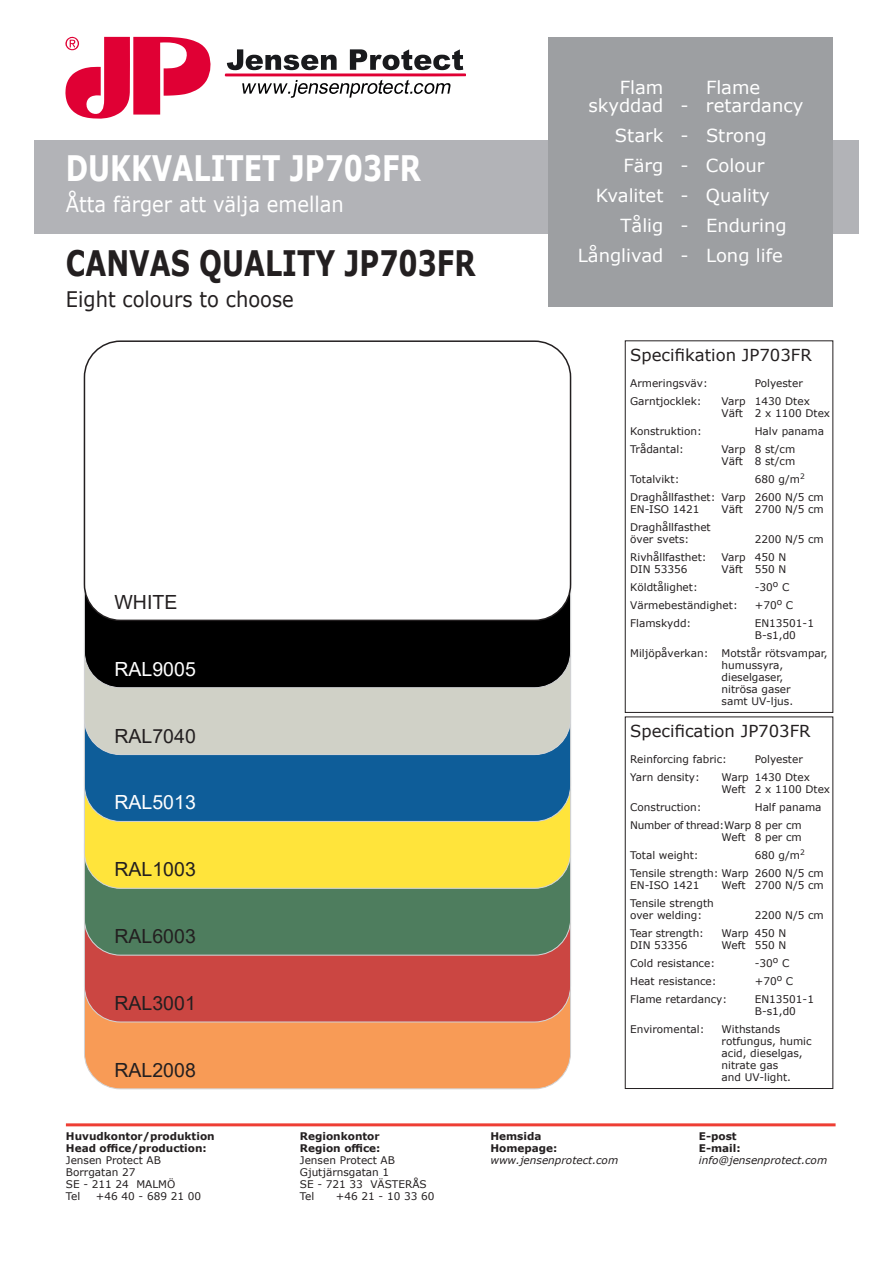
<style>
.page{position:relative;width:893px;height:1263px;background:#fff}
.page>*{position:absolute;margin:0;border:0;box-sizing:border-box;transform-origin:0 0}
.t1{font:700 35.1px "Verdana";color:#231f20;scale:.77 1}
.t2{font:700 35.1px "Verdana";color:#fff;scale:.77 1}
.t3{font:21.45px "Verdana";color:#fff;scale:.91 1}
.t4{font:21.45px "Verdana";color:#231f20;scale:.91 1}
.t5{font:19.5px "Arial";color:#231f20}
.t6{font:19.5px "Arial";color:#fff}
.t7{font:18px "Verdana";color:#fff}
.t8{font:16.5px "Verdana";color:#231f20}
.t9{font:10.5px/12px "Verdana";color:#231f20}
.t10{font:700 10.5px "Verdana";color:#231f20}
.t11{font:italic 10.5px "Verdana";color:#231f20}
.t12{font:10.5px "Verdana";letter-spacing:-.02em;color:#231f20}
</style>
<div class="page">
<div style="left:84px;top:1022px;width:486px;height:67px;background:#f89b56"></div>
<div style="left:34px;top:140px;width:825px;height:94px;background:#b2b3b7"></div>
<hr style="left:66px;top:1123px;width:770px;height:3px;background:#ee3e34">
<div style="left:548px;top:37px;width:285px;height:269px;background:#9d9fa2"></div>
<div style="left:84px;top:955px;width:486px;height:67px;background:#cb4642"></div>
<div style="left:84px;top:888px;width:486px;height:67px;background:#4e7d5e"></div>
<div style="left:84px;top:821px;width:486px;height:67px;background:#ffe43b"></div>
<div style="left:625px;top:340px;width:208px;height:373px;border:1px solid #231f20"></div>
<div style="left:625px;top:716px;width:208px;height:373px;border:1px solid #231f20"></div>
<div style="left:84px;top:754px;width:486px;height:67px;background:#0e5d99"></div>
<svg style="left:224px;top:49px;width:242px;height:49px"></svg>
<svg style="left:66px;top:37px;width:145px;height:82px"></svg>
<div style="left:84px;top:688px;width:486px;height:66px;background:#d0d1c7"></div>
<div style="left:84px;top:597px;width:486px;height:91px;background:#000"></div>
<div style="left:84px;top:341px;width:486px;height:279px;background:#fff;border-radius:36px"></div>
<div style="left:84px;top:340px;width:487px;height:281px;border:2px solid #231f20;border-radius:36px"></div>
<p class="t2" style="left:66px;top:143px;width:463px">DUKKVALITET JP703FR</p>
<p class="t3" style="left:66px;top:190px;width:307px">Åtta färger att välja emellan</p>
<p class="t1" style="left:66px;top:238px;width:534px">CANVAS QUALITY JP703FR</p>
<p class="t4" style="left:66px;top:285px;width:252px">Eight colours to choose</p>
<p class="t5" style="left:115px;top:589px;width:64px">WHITE</p>
<p class="t6" style="left:115px;top:655px;width:83px">RAL9005</p>
<p class="t5" style="left:115px;top:722px;width:83px">RAL7040</p>
<p class="t6" style="left:115px;top:789px;width:83px">RAL5013</p>
<p class="t5" style="left:115px;top:856px;width:83px">RAL1003</p>
<p class="t5" style="left:115px;top:923px;width:83px">RAL6003</p>
<p class="t5" style="left:115px;top:990px;width:83px">RAL3001</p>
<p class="t5" style="left:115px;top:1056px;width:83px">RAL2008</p>
<p class="t7" style="left:620px;top:75px;width:45px">Flam</p>
<p class="t7" style="left:706px;top:75px;width:56px">Flame</p>
<p class="t7" style="left:588px;top:93px;width:217px">skyddad - retardancy</p>
<p class="t7" style="left:615px;top:123px;width:153px">Stark - Strong</p>
<p class="t7" style="left:623px;top:153px;width:142px">Färg - Colour</p>
<p class="t7" style="left:596px;top:183px;width:176px">Kvalitet - Quality</p>
<p class="t7" style="left:620px;top:213px;width:168px">Tålig - Enduring</p>
<p class="t7" style="left:578px;top:243px;width:206px">Långlivad - Long life</p>
<p class="t8" style="left:630px;top:343px;width:183px">Specifikation JP703FR</p>
<p class="t9" style="left:630px;top:377px;width:79px">Armeringsväv:</p>
<p class="t9" style="left:755px;top:377px;width:50px">Polyester</p>
<p class="t9" style="left:630px;top:395px;width:73px">Garntjocklek:</p>
<p class="t9" style="left:722px;top:395px;width:90px">Varp 1430 Dtex</p>
<p class="t9" style="left:722px;top:407px;width:110px">Väft 2 x 1100 Dtex</p>
<p class="t9" style="left:630px;top:425px;width:73px">Konstruktion:</p>
<p class="t9" style="left:755px;top:425px;width:71px">Halv panama</p>
<p class="t9" style="left:630px;top:443px;width:55px">Trådantal:</p>
<p class="t9" style="left:722px;top:443px;width:75px">Varp 8 st/cm</p>
<p class="t9" style="left:722px;top:455px;width:75px">Väft 8 st/cm</p>
<p class="t9" style="left:630px;top:473px;width:51px">Totalvikt:</p>
<p class="t9" style="left:755px;top:473px;width:52px">680 g/m<sup>2</sup></p>
<p class="t9" style="left:630px;top:491px;width:195px">Draghållfasthet: Varp 2600 N/5 cm</p>
<p class="t9" style="left:630px;top:503px;width:71px">EN-ISO 1421</p>
<p class="t9" style="left:722px;top:503px;width:104px">Väft 2700 N/5 cm</p>
<p class="t9" style="left:630px;top:521px;width:82px">Draghållfasthet</p>
<p class="t9" style="left:630px;top:533px;width:61px">över svets:</p>
<p class="t9" style="left:755px;top:533px;width:71px">2200 N/5 cm</p>
<p class="t9" style="left:630px;top:551px;width:78px">Rivhållfasthet:</p>
<p class="t9" style="left:722px;top:551px;width:66px">Varp 450 N</p>
<p class="t9" style="left:630px;top:563px;width:59px">DIN 53356</p>
<p class="t9" style="left:722px;top:563px;width:66px">Väft 550 N</p>
<p class="t9" style="left:630px;top:581px;width:69px">Köldtålighet:</p>
<p class="t9" style="left:755px;top:581px;width:36px">-30<sup>o</sup> C</p>
<p class="t9" style="left:630px;top:599px;width:109px">Värmebeständighet:</p>
<p class="t9" style="left:755px;top:599px;width:40px">+70<sup>o</sup> C</p>
<p class="t9" style="left:630px;top:617px;width:63px">Flamskydd:</p>
<p class="t9" style="left:755px;top:617px;width:61px">EN13501-1</p>
<p class="t9" style="left:755px;top:629px;width:43px">B-s1,d0</p>
<p class="t9" style="left:630px;top:647px;width:80px">Miljöpåverkan:</p>
<p class="t9" style="left:722px;top:647px;width:108px">Motstår rötsvampar,</p>
<p class="t9" style="left:722px;top:659px;width:63px">humussyra,</p>
<p class="t9" style="left:722px;top:671px;width:63px">dieselgaser,</p>
<p class="t9" style="left:722px;top:683px;width:71px">nitrösa gaser</p>
<p class="t9" style="left:722px;top:695px;width:73px">samt UV-ljus.</p>
<p class="t8" style="left:630px;top:719px;width:182px">Specification JP703FR</p>
<p class="t9" style="left:630px;top:753px;width:98px">Reinforcing fabric:</p>
<p class="t9" style="left:755px;top:753px;width:50px">Polyester</p>
<p class="t9" style="left:630px;top:771px;width:71px">Yarn density:</p>
<p class="t9" style="left:722px;top:771px;width:90px">Warp 1430 Dtex</p>
<p class="t9" style="left:722px;top:783px;width:110px">Weft 2 x 1100 Dtex</p>
<p class="t9" style="left:630px;top:801px;width:73px">Construction:</p>
<p class="t9" style="left:755px;top:801px;width:68px">Half panama</p>
<p class="t12" style="left:630px;top:818px;width:173px">Number of thread:Warp 8 per cm</p>
<p class="t9" style="left:722px;top:831px;width:82px">Weft 8 per cm</p>
<p class="t9" style="left:630px;top:849px;width:70px">Total weight:</p>
<p class="t9" style="left:755px;top:849px;width:52px">680 g/m<sup>2</sup></p>
<p class="t9" style="left:630px;top:867px;width:195px">Tensile strength: Warp 2600 N/5 cm</p>
<p class="t9" style="left:630px;top:879px;width:71px">EN-ISO 1421</p>
<p class="t9" style="left:722px;top:879px;width:104px">Weft 2700 N/5 cm</p>
<p class="t9" style="left:630px;top:897px;width:85px">Tensile strength</p>
<p class="t9" style="left:630px;top:909px;width:73px">over welding:</p>
<p class="t9" style="left:755px;top:909px;width:71px">2200 N/5 cm</p>
<p class="t9" style="left:630px;top:927px;width:75px">Tear strength:</p>
<p class="t9" style="left:722px;top:927px;width:66px">Warp 450 N</p>
<p class="t9" style="left:630px;top:939px;width:59px">DIN 53356</p>
<p class="t9" style="left:722px;top:939px;width:66px">Weft 550 N</p>
<p class="t9" style="left:630px;top:957px;width:86px">Cold resistance:</p>
<p class="t9" style="left:755px;top:957px;width:36px">-30<sup>o</sup> C</p>
<p class="t9" style="left:630px;top:975px;width:88px">Heat resistance:</p>
<p class="t9" style="left:755px;top:975px;width:40px">+70<sup>o</sup> C</p>
<p class="t9" style="left:630px;top:993px;width:99px">Flame retardancy:</p>
<p class="t9" style="left:755px;top:993px;width:61px">EN13501-1</p>
<p class="t9" style="left:755px;top:1005px;width:43px">B-s1,d0</p>
<p class="t9" style="left:630px;top:1023px;width:76px">Enviromental:</p>
<p class="t9" style="left:722px;top:1023px;width:60px">Withstands</p>
<p class="t9" style="left:722px;top:1035px;width:92px">rotfungus, humic acid, dieselgas,</p>
<p class="t9" style="left:722px;top:1059px;width:58px">nitrate gas</p>
<p class="t9" style="left:722px;top:1071px;width:71px">and UV-light.</p>
<p class="t10" style="left:66px;top:1128px;width:150px">Huvudkontor/produktion</p>
<p class="t10" style="left:300px;top:1128px;width:81px">Regionkontor</p>
<p class="t10" style="left:490px;top:1128px;width:53px">Hemsida</p>
<p class="t10" style="left:699px;top:1128px;width:39px">E-post</p>
<p class="t10" style="left:66px;top:1140px;width:142px">Head office/production:</p>
<p class="t10" style="left:300px;top:1140px;width:82px">Region office:</p>
<p class="t10" style="left:490px;top:1140px;width:68px">Homepage:</p>
<p class="t10" style="left:699px;top:1140px;width:43px">E-mail:</p>
<p class="t9" style="left:66px;top:1154px;width:97px">Jensen Protect AB</p>
<p class="t9" style="left:300px;top:1154px;width:97px">Jensen Protect AB</p>
<p class="t11" style="left:490px;top:1152px;width:129px">www.jensenprotect.com</p>
<p class="t11" style="left:699px;top:1152px;width:130px">info@jensenprotect.com</p>
<p class="t9" style="left:66px;top:1166px;width:71px">Borrgatan 27</p>
<p class="t9" style="left:300px;top:1166px;width:91px">Gjutjärnsgatan 1</p>
<p class="t9" style="left:66px;top:1178px;width:111px">SE - 211 24 MALMÖ</p>
<p class="t9" style="left:300px;top:1178px;width:128px">SE - 721 33 VÄSTERÅS</p>
<p class="t9" style="left:66px;top:1190px;width:16px">Tel</p>
<p class="t9" style="left:96px;top:1190px;width:107px">+46 40 - 689 21 00</p>
<p class="t9" style="left:300px;top:1190px;width:16px">Tel</p>
<p class="t9" style="left:336px;top:1190px;width:100px">+46 21 - 10 33 60</p>
</div>
